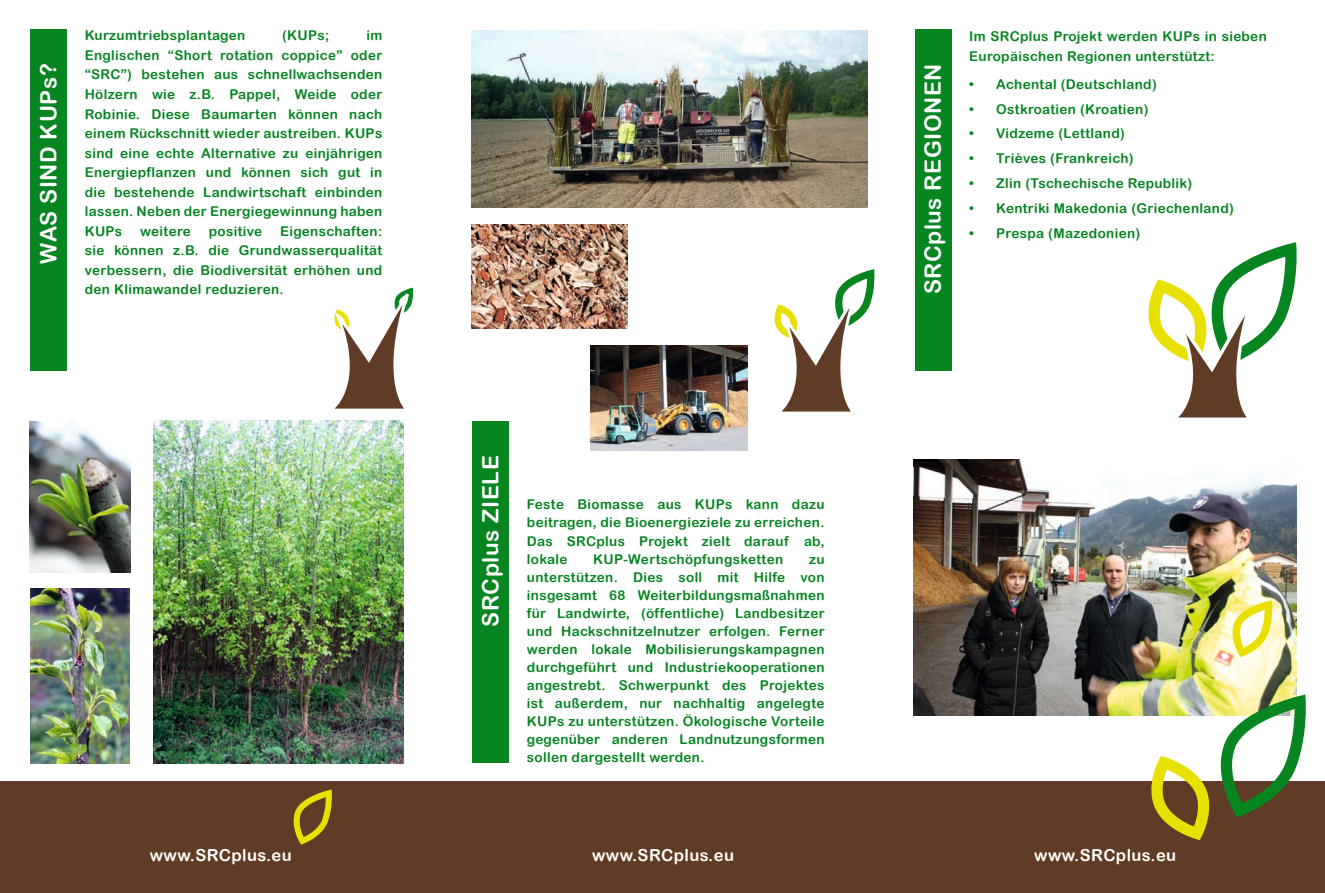
<style>
.page{position:relative;width:1325px;height:893px;background:#fff}
.page>*{position:absolute;margin:0;border:0;box-sizing:border-box;transform-origin:0 0}
.t1{font:22.5px "Arial Rounded MT Bold";letter-spacing:.025em;color:#fff}
.t2{font:16.5px "Arial Rounded MT Bold";letter-spacing:.025em;color:#fff}
.t3{font:13.5px/19.5px "Arial Rounded MT Bold";letter-spacing:.025em;color:#068520;text-align:justify}
</style>
<div class="page">
<img style="left:914px;top:459px;width:383px;height:256px">
<div style="left:30px;top:29px;width:37px;height:342px;background:#068520"></div>
<div style="left:473px;top:421px;width:36px;height:341px;background:#068520"></div>
<div style="left:0;top:781px;width:1325px;height:111px;background:#603c26"></div>
<div style="left:915px;top:29px;width:36px;height:342px;background:#068520"></div>
<svg style="left:334px;top:290px;width:80px;height:119px"></svg>
<svg style="left:774px;top:273px;width:101px;height:139px"></svg>
<svg style="left:1148px;top:249px;width:149px;height:169px"></svg>
<img style="left:154px;top:420px;width:250px;height:343px">
<img style="left:29px;top:421px;width:101px;height:151px">
<img style="left:30px;top:588px;width:100px;height:175px">
<img style="left:472px;top:30px;width:395px;height:178px">
<img style="left:472px;top:224px;width:156px;height:104px">
<img style="left:591px;top:345px;width:156px;height:105px">
<svg style="left:1228px;top:604px;width:51px;height:56px"></svg>
<svg style="left:1124px;top:701px;width:182px;height:139px"></svg>
<svg style="left:293px;top:793px;width:39px;height:52px"></svg>
<h1 class="t1" style="left:35px;top:264px;width:202px;rotate:-90deg">WAS SIND KUPs?</h1>
<p class="t3" style="left:85px;top:26px;width:162px">Kurzumtriebsplantagen</p>
<p class="t3" style="left:282px;top:26px;width:49px">(KUPs;</p>
<p class="t3" style="left:85px;top:26px;width:299px;text-indent:282px">im Englischen “Short rotation coppice” oder “SRC”) bestehen aus schnellwachsenden Hölzern wie z.B. Pappel, Weide oder Robinie. Diese Baumarten können nach einem Rückschnitt wieder austreiben. KUPs sind eine echte Alternative zu einjährigen Energiepflanzen und können sich gut in die bestehende Landwirtschaft einbinden lassen. Neben der Energiegewinnung haben KUPs</p>
<p class="t3" style="left:85px;top:221px;width:299px;text-indent:195px">Eigenschaften: sie können z.B. die Grundwasserqualität verbessern, die Biodiversität erhöhen und den Klimawandel reduzieren.</p>
<p class="t3" style="left:140px;top:221px;width:52px">weitere</p>
<p class="t3" style="left:209px;top:221px;width:55px">positive</p>
<h1 class="t1" style="left:920px;top:294px;width:232px;rotate:-90deg">SRCplus REGIONEN</h1>
<p class="t3" style="left:969px;top:27px;width:299px">Im SRCplus Projekt werden KUPs in sieben<br>Europäischen Regionen unterstützt:</p>
<p class="t3" style="left:969px;top:74px;width:189px">• Achental (Deutschland)</p>
<p class="t3" style="left:969px;top:99px;width:181px">• Ostkroatien (Kroatien)</p>
<p class="t3" style="left:969px;top:124px;width:157px">• Vidzeme (Lettland)</p>
<p class="t3" style="left:969px;top:148px;width:166px">• Trièves (Frankreich)</p>
<p class="t3" style="left:969px;top:173px;width:225px">• Zlin (Tschechische Republik)</p>
<p class="t3" style="left:969px;top:198px;width:266px">• Kentriki Makedonia (Griechenland)</p>
<p class="t3" style="left:969px;top:223px;width:173px">• Prespa (Mazedonien)</p>
<h1 class="t1" style="left:477px;top:626px;width:173px;rotate:-90deg">SRCplus ZIELE</h1>
<p class="t3" style="left:527px;top:495px;width:299px;line-height:18px">Feste Biomasse aus KUPs kann dazu beitragen, die Bioenergieziele zu erreichen.<br>Das SRCplus Projekt zielt darauf ab, lokale</p>
<p class="t3" style="left:593px;top:548px;width:191px">KUP-Wertschöpfungsketten</p>
<p class="t3" style="left:527px;top:549px;width:299px;line-height:18px;text-indent:282px">zu unterstützen. Dies soll mit Hilfe von insgesamt 68 Weiterbildungsmaßnahmen für Landwirte, (öffentliche) Landbesitzer und Hackschnitzelnutzer erfolgen. Ferner werden lokale Mobilisierungskampagnen durchgeführt und Industriekooperationen angestrebt. Schwerpunkt des Projektes ist außerdem, nur nachhaltig angelegte KUPs zu unterstützen. Ökologische Vorteile gegenüber anderen Landnutzungsformen sollen dargestellt werden.</p>
<p class="t2" style="left:150px;top:845px;width:143px">www.SRCplus.eu</p>
<p class="t2" style="left:592px;top:845px;width:143px">www.SRCplus.eu</p>
<p class="t2" style="left:1034px;top:845px;width:143px">www.SRCplus.eu</p>
</div>
